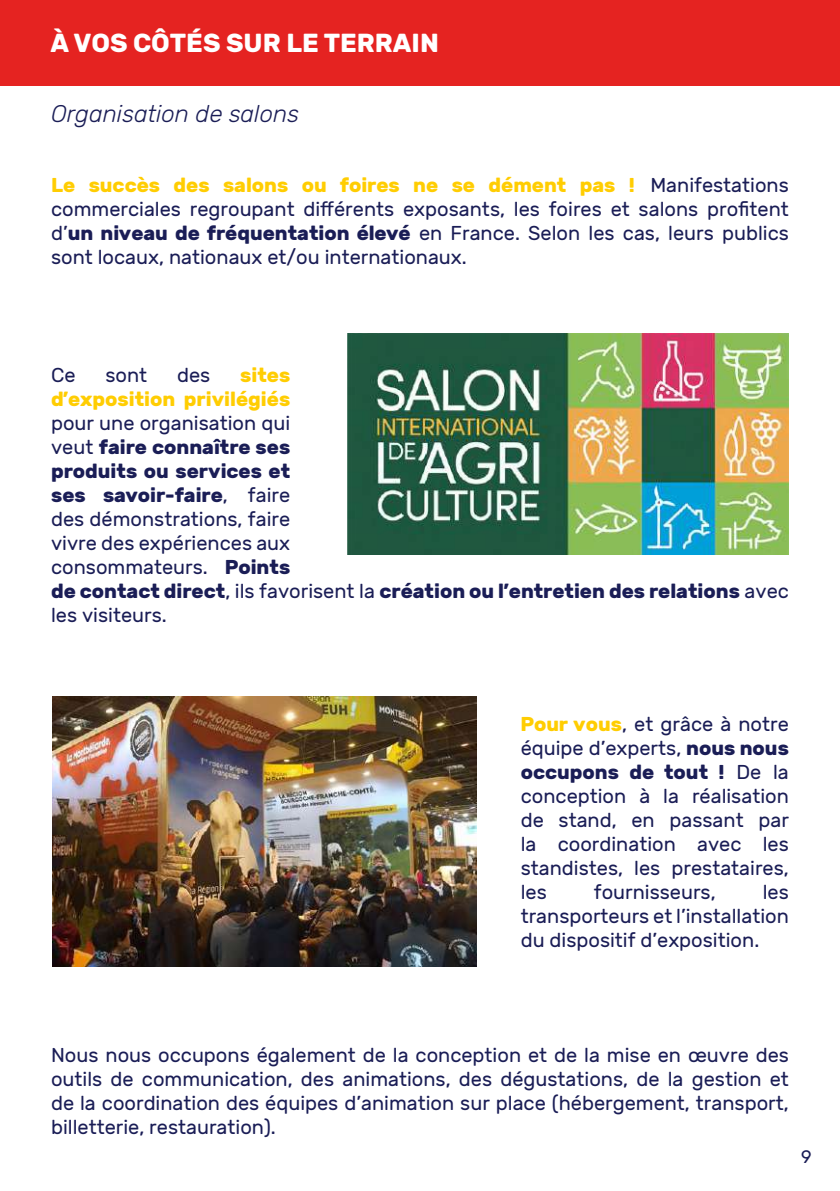
<style>
.page{position:relative;width:840px;height:1191px;background:#fff}
.page>*{position:absolute;margin:0;border:0;box-sizing:border-box;transform-origin:0 0}
.t1{font:700 26px "Rubik";color:#fff}
.t2{font:italic 300 24px "Rubik";color:#1a1d56}
.t3{font:20px/24px "Rubik";color:#1a1d56;text-align:justify}
.t4{font:700 20px/24px "Rubik";color:#ffcd02;text-align:right}
.t5{font:18px "Rubik";color:#1a1d56}
.s1{font-weight:700;color:#ffcd02}
.s2{font-weight:700}
</style>
<div class="page">
<div style="left:0;top:0;width:839px;height:85px;background:#e52321"></div>
<img style="left:347px;top:334px;width:441px;height:221px">
<img style="left:53px;top:697px;width:423px;height:270px">
<h1 class="t1" style="left:50px;top:28px;width:390px">À VOS CÔTÉS SUR LE TERRAIN</h1>
<p class="t2" style="left:51px;top:100px;width:249px">Organisation de salons</p>
<p class="t3" style="left:51px;top:173px;width:739px"><span class="s1">Le succès des salons ou foires ne se dément pas !</span> Manifestations commerciales regroupant différents exposants, les foires et salons profitent d’<span class="s2">un niveau de fréquentation élevé</span> en France. Selon les cas, leurs publics sont locaux, nationaux et/ou internationaux.</p>
<p class="t4" style="left:51px;top:363px;width:240px">sites<br>d’exposition privilégiés</p>
<p class="t3" style="left:51px;top:411px;width:739px;text-align:left">pour une organisation qui<br>veut <span class="s2">faire connaître ses<br>produits ou services et<br>ses savoir-faire</span>, faire<br>des démonstrations, faire<br>vivre des expériences aux<br>consommateurs. <span class="s2">Points<br>de contact direct</span>, ils favorisent la <span class="s2">création ou l’entretien des relations</span> avec les visiteurs.</p>
<p class="t3" style="left:51px;top:363px;width:26px">Ce</p>
<p class="t3" style="left:105px;top:363px;width:43px">sont</p>
<p class="t3" style="left:177px;top:363px;width:35px">des</p>
<p class="t3" style="left:520px;top:713px;width:270px"><span class="s1">Pour vous</span>, et grâce à notre équipe d’experts, <span class="s2">nous nous occupons de tout !</span> De la conception à la réalisation de stand, en passant par la coordination avec les standistes, les prestataires, les</p>
<p class="t3" style="left:593px;top:881px;width:123px">fournisseurs,</p>
<p class="t3" style="left:520px;top:881px;width:269px;text-indent:242px">les transporteurs et l’installation du dispositif d’exposition.</p>
<p class="t3" style="left:51px;top:1044px;width:739px">Nous nous occupons également de la conception et de la mise en œuvre des outils de communication, des animations, des dégustations, de la gestion et de la coordination des équipes d’animation sur place (hébergement, transport, billetterie, restauration).</p>
<p class="t5" style="left:800px;top:1146px;width:12px">9</p>
</div>
